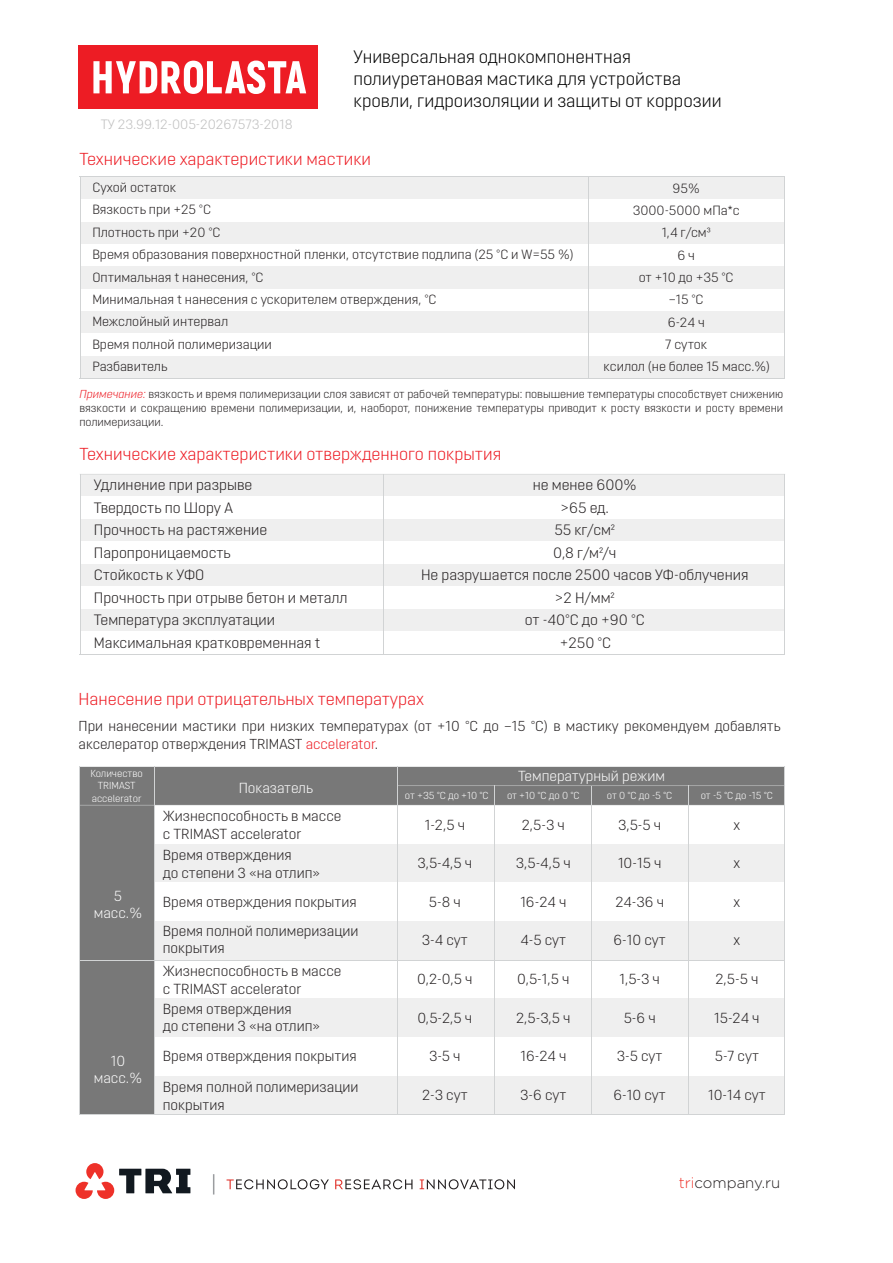
<style>
.page{position:relative;width:893px;height:1263px;background:#fff}
.page>*{position:absolute;margin:0;border:0;box-sizing:border-box;transform-origin:0 0}
.t1{font:300 18px/21.6px "Opinion Pro";color:#000}
.t2{font:300 17.25px "Opinion Pro";color:#ed1c24}
.t3{font:300 15px/22.5px "Opinion Pro";color:#231f20;text-align:center}
.t4{font:300 15px "Gotham Pro";color:#231f20}
.t5{font:300 14.55px/17.4px "Opinion Pro";color:#231f20}
.t6{font:300 14.55px/17.4px "Opinion Pro";color:#fff;text-align:center}
.t7{font:300 14.4px/17.2px "Opinion Pro";color:#231f20}
.t8{font:300 13.5px "Opinion Pro";color:#bdbdbd}
.t9{font:300 13.35px/22.4px "Opinion Pro";color:#231f20;text-align:center}
.t10{font:300 11.55px/13.8px "Opinion Pro";color:#231f20;text-align:justify}
.t11{font:300 10.2px/12.3px "Opinion Pro";color:#fff;text-align:center}
.s1{font-style:italic;color:#ed1c24}
.s2{color:#ed1c24}
.s3{color:#ee3129}
</style>
<div class="page">
<svg style="left:76px;top:1163px;width:114px;height:36px"></svg>
<svg style="left:227px;top:1179px;width:102px;height:10px"></svg>
<svg style="left:335px;top:1179px;width:77px;height:10px"></svg>
<svg style="left:420px;top:1179px;width:95px;height:10px"></svg>
<svg style="left:213px;top:1174px;width:1px;height:20px"></svg>
<div style="left:79px;top:46px;width:239px;height:63px;background:#ed1c24"></div>
<svg style="left:93px;top:61px;width:213px;height:33px"></svg>
<div style="left:80px;top:786px;width:705px;height:19px;background:#787878"></div>
<div style="left:80px;top:767px;width:705px;height:21px;background:#787878"></div>
<div style="left:80px;top:805px;width:75px;height:310px;background:#787878"></div>
<div style="left:155px;top:844px;width:630px;height:19px;background:#efefef"></div>
<div style="left:155px;top:863px;width:630px;height:20px;background:#efefef"></div>
<div style="left:155px;top:921px;width:630px;height:19px;background:#efefef"></div>
<div style="left:155px;top:940px;width:630px;height:20px;background:#efefef"></div>
<div style="left:155px;top:999px;width:630px;height:19px;background:#efefef"></div>
<div style="left:155px;top:1018px;width:630px;height:19px;background:#efefef"></div>
<div style="left:155px;top:1076px;width:630px;height:19px;background:#efefef"></div>
<div style="left:155px;top:1095px;width:630px;height:20px;background:#efefef"></div>
<hr style="left:397px;top:767px;width:1px;height:348px;background:#d1d3d4">
<hr style="left:494px;top:785px;width:1px;height:330px;background:#d1d3d4">
<hr style="left:688px;top:785px;width:1px;height:330px;background:#d1d3d4">
<hr style="left:154px;top:767px;width:1px;height:348px;background:#d1d3d4">
<hr style="left:591px;top:786px;width:1px;height:44px;background:#d1d3d4">
<hr style="left:591px;top:824px;width:1px;height:291px;background:#d1d3d4">
<hr style="left:79px;top:766px;width:1px;height:349px;background:#d1d3d4">
<hr style="left:79px;top:960px;width:706px;height:1px;background:#d1d3d4">
<hr style="left:79px;top:1115px;width:706px;height:1px;background:#d1d3d4">
<hr style="left:397px;top:785px;width:388px;height:1px;background:#d1d3d4">
<hr style="left:79px;top:766px;width:706px;height:1px;background:#d1d3d4">
<hr style="left:79px;top:805px;width:706px;height:1px;background:#d1d3d4">
<hr style="left:784px;top:766px;width:1px;height:349px;background:#d1d3d4">
<hr style="left:80px;top:176px;width:705px;height:1px;background:#d1d3d4">
<div style="left:80px;top:177px;width:705px;height:22px;background:#efefef"></div>
<div style="left:80px;top:222px;width:705px;height:22px;background:#efefef"></div>
<div style="left:80px;top:266px;width:705px;height:23px;background:#efefef"></div>
<div style="left:80px;top:311px;width:705px;height:22px;background:#efefef"></div>
<div style="left:80px;top:356px;width:705px;height:22px;background:#efefef"></div>
<hr style="left:588px;top:177px;width:1px;height:202px;background:#d1d3d4">
<hr style="left:80px;top:177px;width:1px;height:202px;background:#d1d3d4">
<hr style="left:80px;top:378px;width:705px;height:1px;background:#d1d3d4">
<hr style="left:784px;top:177px;width:1px;height:202px;background:#d1d3d4">
<div style="left:80px;top:474px;width:705px;height:23px;background:#efefef"></div>
<div style="left:80px;top:519px;width:705px;height:22px;background:#efefef"></div>
<div style="left:80px;top:564px;width:705px;height:22px;background:#efefef"></div>
<div style="left:80px;top:609px;width:705px;height:22px;background:#efefef"></div>
<hr style="left:383px;top:474px;width:1px;height:181px;background:#d1d3d4">
<hr style="left:80px;top:474px;width:1px;height:181px;background:#d1d3d4">
<hr style="left:80px;top:654px;width:705px;height:1px;background:#d1d3d4">
<hr style="left:80px;top:474px;width:705px;height:1px;background:#d1d3d4">
<hr style="left:784px;top:474px;width:1px;height:181px;background:#d1d3d4">
<p class="t8" style="left:101px;top:117px;width:193px">ТУ 23.99.12-005-20267573-2018</p>
<p class="t1" style="left:353px;top:46px;width:370px">Универсальная однокомпонентная полиуретановая мастика для устройства кровли, гидроизоляции и защиты от коррозии</p>
<p class="t2" style="left:79px;top:149px;width:293px">Технические характеристики мастики</p>
<p class="t9" style="left:92px;top:176px;width:85px">Сухой остаток</p>
<p class="t9" style="left:633px;top:177px;width:108px">95%<br>3000-5000 мПа*с<br>1,4 г/см3<br>6 ч<br>от +10 до +35 °С –15 °С<br>6-24 ч<br>7 суток</p>
<p class="t9" style="left:92px;top:199px;width:483px;text-align:left">Вязкость при +25 °С<br>Плотность при +20 °С<br>Время образования поверхностной пленки, отсутствие подлипа (25 °С и W=55 %)<br>Оптимальная t нанесения, °C<br>Минимальная t нанесения с ускорителем отверждения, °C<br>Межслойный интервал<br>Время полной полимеризации<br>Разбавитель</p>
<p class="t9" style="left:604px;top:356px;width:168px">ксилол (не более 15 масс.%)</p>
<p class="t10" style="left:79px;top:387px;width:705px"><span class="s1">Примечание:</span> вязкость и время полимеризации слоя зависят от рабочей температуры: повышение температуры способствует снижению вязкости и сокращению времени полимеризации, и, наоборот, понижение температуры приводит к росту вязкости и росту времени полимеризации.</p>
<p class="t2" style="left:79px;top:444px;width:423px">Технические характеристики отвержденного покрытия</p>
<p class="t3" style="left:94px;top:473px;width:160px">Удлинение при разрыве</p>
<p class="t3" style="left:421px;top:473px;width:329px">не менее 600%<br>&gt;65 ед.<br>55 кг/см2<br>0,8 г/м2/ч<br>Не разрушается после 2500 часов УФ-облучения &gt;2 Н/мм2<br>от -40°С до +90 °С</p>
<p class="t3" style="left:94px;top:496px;width:255px;text-align:left">Твердость по Шору А<br>Прочность на растяжение<br>Паропроницаемость<br>Стойкость к УФО<br>Прочность при отрыве бетон и металл<br>Температура эксплуатации<br>Максимальная кратковременная t</p>
<p class="t3" style="left:560px;top:631px;width:53px">+250 °С</p>
<p class="t2" style="left:79px;top:690px;width:347px">Нанесение при отрицательных температурах</p>
<p class="t7" style="left:79px;top:718px;width:704px">При нанесении мастики при низких температурах (от +10 °С до –15 °С) в мастику рекомендуем добавлять акселератор отверждения TRIMAST <span class="s2">accelerator</span>.</p>
<p class="t11" style="left:90px;top:767px;width:54px">Количество<br>TRIMAST accelerator</p>
<p class="t6" style="left:94px;top:887px;width:50px">5 масс.%</p>
<p class="t6" style="left:94px;top:1052px;width:50px">10 масс.%</p>
<p class="t6" style="left:239px;top:779px;width:76px">Показатель</p>
<p class="t5" style="left:163px;top:807px;width:180px">Жизнеспособность в массе с TRIMAST accelerator</p>
<p class="t5" style="left:163px;top:846px;width:159px">Время отверждения<br>до степени 3 «на отлип»</p>
<p class="t5" style="left:163px;top:887px;width:197px;line-height:29px">Время отверждения покрытия<br>Время полной полимеризации</p>
<p class="t5" style="left:163px;top:936px;width:180px;line-height:23px">покрытия<br>Жизнеспособность в массе</p>
<p class="t5" style="left:163px;top:978px;width:140px;line-height:20.1px">с TRIMAST accelerator<br>Время отверждения</p>
<p class="t5" style="left:163px;top:1011px;width:197px;line-height:30.6px">до степени 3 «на отлип»<br>Время отверждения покрытия<br>Время полной полимеризации</p>
<p class="t5" style="left:163px;top:1096px;width:63px">покрытия</p>
<p class="t6" style="left:518px;top:767px;width:148px">Температурный режим</p>
<p class="t11" style="left:405px;top:789px;width:85px">от +35 °С до +10 °С</p>
<p class="t11" style="left:507px;top:789px;width:74px">от +10 °С до 0 °С</p>
<p class="t5" style="left:425px;top:816px;width:42px">1-2,5 ч</p>
<p class="t5" style="left:417px;top:854px;width:56px">3,5-4,5 ч</p>
<p class="t5" style="left:429px;top:893px;width:33px">5-8 ч</p>
<p class="t5" style="left:422px;top:932px;width:47px">3-4 сут</p>
<p class="t5" style="left:417px;top:970px;width:57px">0,2-0,5 ч</p>
<p class="t5" style="left:417px;top:1009px;width:56px">0,5-2,5 ч</p>
<p class="t5" style="left:429px;top:1047px;width:33px">3-5 ч</p>
<p class="t5" style="left:422px;top:1086px;width:47px">2-3 сут</p>
<p class="t5" style="left:522px;top:816px;width:45px">2,5-3 ч</p>
<p class="t5" style="left:516px;top:854px;width:56px">3,5-4,5 ч</p>
<p class="t5" style="left:520px;top:893px;width:47px">16-24 ч</p>
<p class="t5" style="left:520px;top:932px;width:47px">4-5 сут</p>
<p class="t5" style="left:517px;top:970px;width:54px">0,5-1,5 ч</p>
<p class="t5" style="left:516px;top:1009px;width:56px">2,5-3,5 ч</p>
<p class="t5" style="left:520px;top:1047px;width:47px">16-24 ч</p>
<p class="t5" style="left:520px;top:1086px;width:48px">3-6 сут</p>
<p class="t11" style="left:607px;top:789px;width:67px">от 0 °С до -5 °С</p>
<p class="t11" style="left:701px;top:789px;width:74px">от -5 °С до -15 °С</p>
<p class="t5" style="left:618px;top:816px;width:44px">3,5-5 ч</p>
<p class="t5" style="left:618px;top:854px;width:45px">10-15 ч</p>
<p class="t5" style="left:615px;top:893px;width:50px">24-36 ч</p>
<p class="t5" style="left:613px;top:932px;width:54px">6-10 сут</p>
<p class="t5" style="left:619px;top:970px;width:42px">1,5-3 ч</p>
<p class="t5" style="left:624px;top:1009px;width:33px">5-6 ч</p>
<p class="t5" style="left:617px;top:1047px;width:47px">3-5 сут</p>
<p class="t5" style="left:613px;top:1086px;width:54px">6-10 сут</p>
<p class="t5" style="left:734px;top:816px;width:8px">х</p>
<p class="t5" style="left:734px;top:854px;width:8px">х</p>
<p class="t5" style="left:734px;top:893px;width:8px">х</p>
<p class="t5" style="left:734px;top:931px;width:8px">х</p>
<p class="t5" style="left:715px;top:970px;width:44px">2,5-5 ч</p>
<p class="t5" style="left:714px;top:1009px;width:47px">15-24 ч</p>
<p class="t5" style="left:715px;top:1047px;width:46px">5-7 сут</p>
<p class="t5" style="left:708px;top:1086px;width:59px">10-14 сут</p>
<p class="t4" style="left:679px;top:1175px;width:103px"><span class="s3">tri</span>company.ru</p>
</div>
